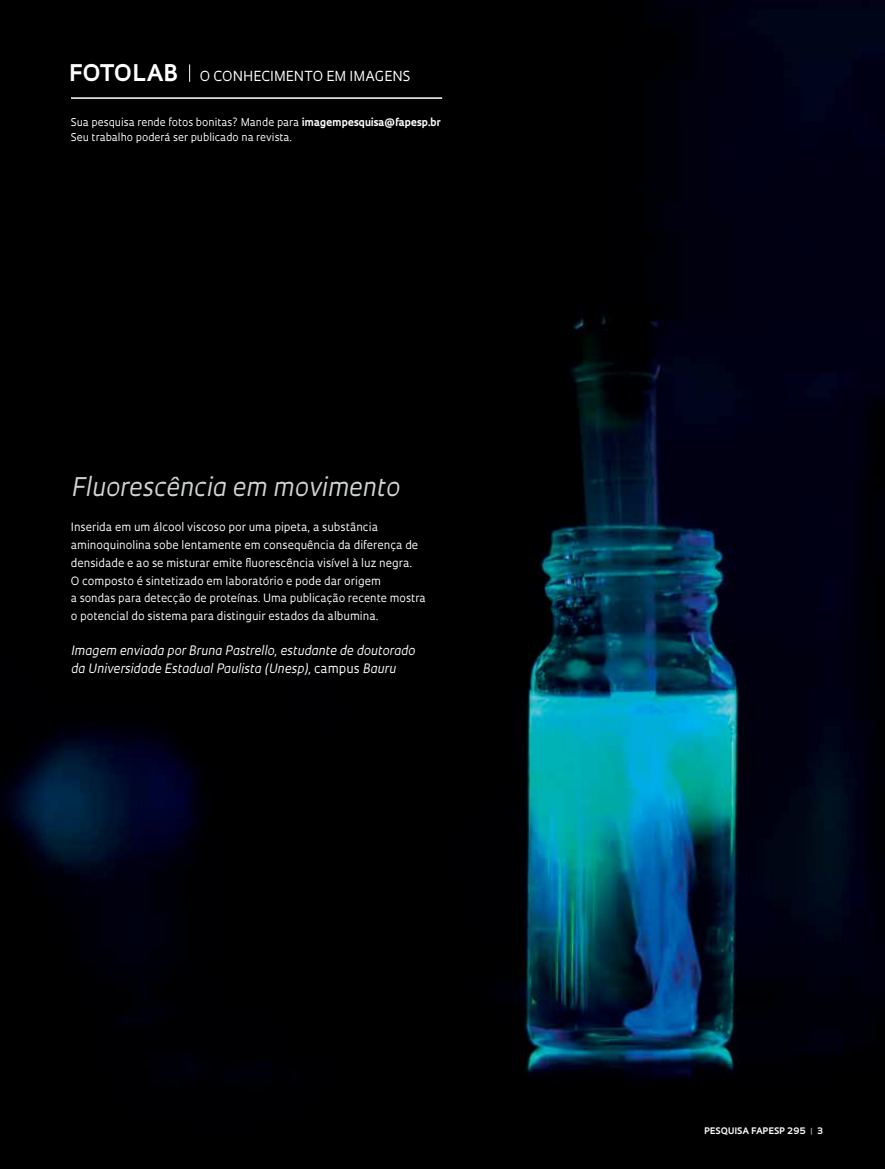
<style>
.page{position:relative;width:885px;height:1169px;background:#fff}
.page>*{position:absolute;margin:0;border:0;box-sizing:border-box;transform-origin:0 0}
.t1{font:italic 25.05px "Oculum";color:#d1d3d4}
.t2{font:700 22.35px "Oculum";letter-spacing:.015em;color:#fff}
.t3{font:13.5px "Oculum";letter-spacing:.005em;color:#fff}
.t4{font:italic 12.6px/17.7px "Oculum";color:#fff}
.t5{font:11.1px/17.7px "Oculum";color:#fff}
.t6{font:10.5px/15px "Oculum";color:#fff}
.t7{font:700 8.7px "Oculum";letter-spacing:.015em;color:#fff}
.s1{font-weight:700}
.s2{font-style:normal}
.s3{color:#939598}
</style>
<div class="page">
<img style="left:0;top:0;width:885px;height:1168px">
<hr style="left:71px;top:97px;width:371px;height:2px;background:#fff">
<svg style="left:189px;top:64px;width:1px;height:18px"></svg>
<h2 class="t2" style="left:69px;top:58px;width:110px">FOTOLAB</h2>
<p class="t6" style="left:71px;top:114px;width:371px">Sua pesquisa rende fotos bonitas? Mande para <span class="s1">imagempesquisa@fapesp.br<br></span>Seu trabalho poderá ser publicado na revista.</p>
<p class="t3" style="left:200px;top:67px;width:212px">O CONHECIMENTO EM IMAGENS</p>
<h1 class="t1" style="left:71px;top:470px;width:330px">Fluorescência em movimento</h1>
<p class="t5" style="left:71px;top:518px;width:357px">Inserida em um álcool viscoso por uma pipeta, a substância aminoquinolina sobe lentamente em consequência da diferença de densidade e ao se misturar emite fluorescência visível à luz negra.<br>O composto é sintetizado em laboratório e pode dar origem<br>a sondas para detecção de proteínas. Uma publicação recente mostra o potencial do sistema para distinguir estados da albumina.</p>
<p class="t4" style="left:71px;top:641px;width:346px">Imagem enviada por Bruna Pastrello, estudante de doutorado da Universidade Estadual Paulista (Unesp), <span class="s2">campus</span> Bauru</p>
<p class="t7" style="left:704px;top:1124px;width:120px">PESQUISA FAPESP 295 <span class="s3">|</span> 3</p>
</div>
